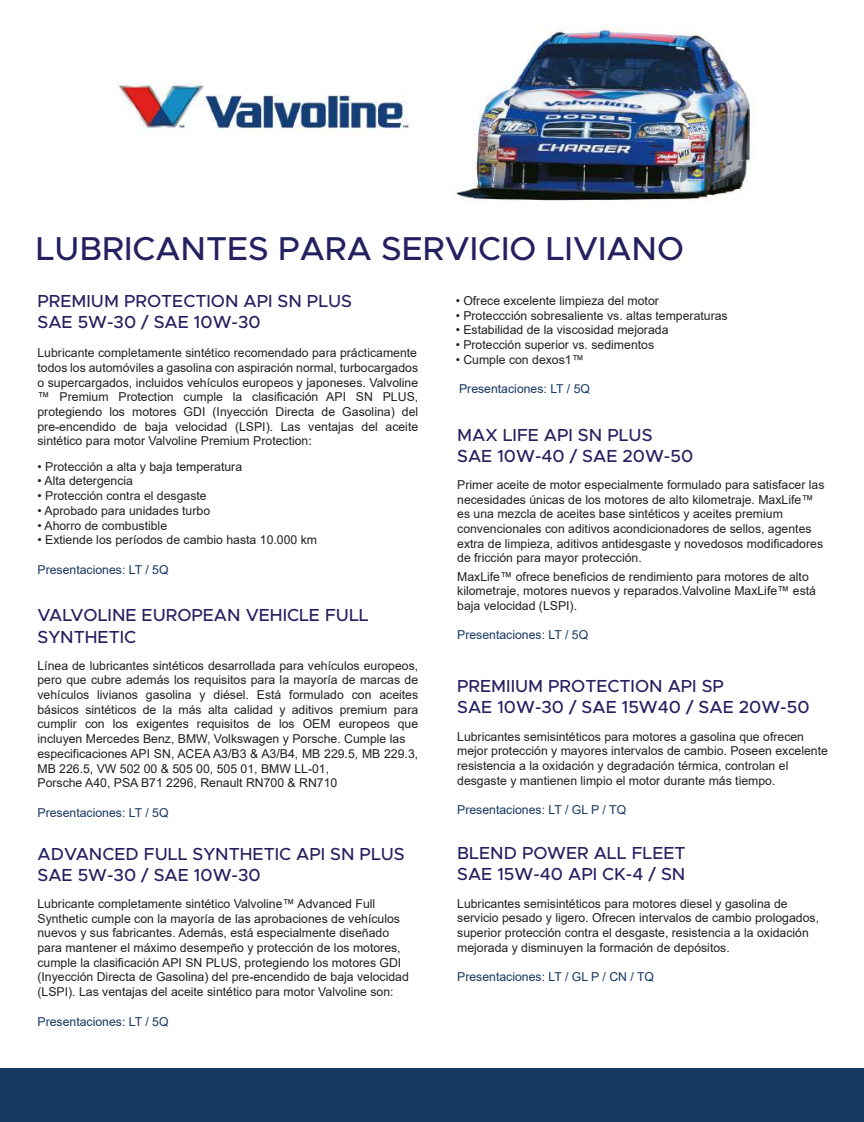
<style>
.page{position:relative;width:864px;height:1122px;background:#fff}
.page>*{position:absolute;margin:0;border:0;box-sizing:border-box;transform-origin:0 0}
.t1{font:500 33.25px "Metropolis";color:#252161}
.t2{font:500 17.5px/21px "Metropolis";color:#252161}
.t3{font:12.25px/14.7px "Arial";color:#231f20}
.t4{font:12.25px "Arial";color:#163762}
</style>
<div class="page">
<div style="left:0;top:1067px;width:863px;height:54px;background:#163762"></div>
<img style="left:118px;top:26px;width:637px;height:176px">
<h1 class="t1" style="left:36px;top:227px;width:649px">LUBRICANTES PARA SERVICIO LIVIANO</h1>
<h2 class="t2" style="left:37px;top:291px;width:316px">PREMIUM PROTECTION API SN PLUS<br>SAE 5W-30 / SAE 10W-30</h2>
<p class="t3" style="left:37px;top:345px;width:382px;text-align:justify">Lubricante completamente sintético recomendado para prácticamente todos los automóviles a gasolina con aspiración normal, turbocargados o supercargados, incluidos vehículos europeos y japoneses. Valvoline ™ Premium Protection cumple la clasificación API SN PLUS, protegiendo los motores GDI (Inyección Directa de Gasolina) del pre-encendido de baja velocidad (LSPI). Las ventajas del aceite sintético para motor Valvoline Premium Protection:</p>
<p class="t3" style="left:37px;top:459px;width:206px">• Protección a alta y baja temperatura</p>
<p class="t3" style="left:37px;top:473px;width:97px">• Alta detergencia</p>
<p class="t3" style="left:37px;top:488px;width:171px">• Protección contra el desgaste</p>
<p class="t3" style="left:37px;top:503px;width:174px">• Aprobado para unidades turbo</p>
<p class="t3" style="left:37px;top:517px;width:131px">• Ahorro de combustible</p>
<p class="t3" style="left:37px;top:532px;width:281px">• Extiende los períodos de cambio hasta 10.000 km</p>
<p class="t4" style="left:37px;top:560px;width:132px">Presentaciones: LT / 5Q</p>
<p class="t3" style="left:455px;top:293px;width:205px">• Ofrece excelente limpieza del motor</p>
<p class="t3" style="left:455px;top:308px;width:273px">• Proteccción sobresaliente vs. altas temperaturas</p>
<p class="t3" style="left:455px;top:322px;width:214px">• Estabilidad de la viscosidad mejorada</p>
<p class="t3" style="left:455px;top:337px;width:200px">• Protección superior vs. sedimentos</p>
<p class="t3" style="left:455px;top:352px;width:130px">• Cumple con dexos1™</p>
<p class="t4" style="left:459px;top:380px;width:132px">Presentaciones: LT / 5Q</p>
<h2 class="t2" style="left:457px;top:424px;width:237px">MAX LIFE API SN PLUS<br>SAE 10W-40 / SAE 20W-50</h2>
<p class="t3" style="left:457px;top:477px;width:368px">Primer aceite de motor especialmente formulado para satisfacer las necesidades únicas de los motores de alto kilometraje. MaxLife™ es una mezcla de aceites base sintéticos y aceites premium convencionales con aditivos acondicionadores de sellos, agentes extra de limpieza, aditivos antidesgaste y novedosos modificadores de fricción para mayor protección.</p>
<p class="t3" style="left:457px;top:568px;width:360px">MaxLife™ ofrece beneficios de rendimiento para motores de alto kilometraje, motores nuevos y reparados.Valvoline MaxLife™ está baja velocidad (LSPI).</p>
<p class="t4" style="left:457px;top:626px;width:132px">Presentaciones: LT / 5Q</p>
<h2 class="t2" style="left:37px;top:604px;width:332px">VALVOLINE EUROPEAN VEHICLE FULL<br>SYNTHETIC</h2>
<p class="t3" style="left:37px;top:657px;width:382px">Línea de lubricantes sintéticos desarrollada para vehículos europeos, pero que cubre además los requisitos para la mayoría de marcas de vehículos livianos gasolina y diésel. Está formulado con aceites básicos sintéticos de la más alta calidad y aditivos premium para cumplir con los exigentes requisitos de los OEM europeos que incluyen Mercedes Benz, BMW, Volkswagen y Porsche. Cumple las especificaciones API SN, ACEA A3/B3 &amp; A3/B4, MB 229.5, MB 229.3, MB 226.5, VW 502 00 &amp; 505 00, 505 01, BMW LL-01,<br>Porsche A40, PSA B71 2296, Renault RN700 &amp; RN710</p>
<p class="t4" style="left:37px;top:803px;width:132px">Presentaciones: LT / 5Q</p>
<h2 class="t2" style="left:457px;top:675px;width:353px">PREMIIUM PROTECTION API SP<br>SAE 10W-30 / SAE 15W40 / SAE 20W-50</h2>
<p class="t3" style="left:457px;top:728px;width:372px">Lubricantes semisintéticos para motores a gasolina que ofrecen mejor protección y mayores intervalos de cambio. Poseen excelente resistencia a la oxidación y degradación térmica, controlan el desgaste y mantienen limpio el motor durante más tiempo.</p>
<p class="t4" style="left:457px;top:801px;width:170px">Presentaciones: LT / GL P / TQ</p>
<h2 class="t2" style="left:457px;top:842px;width:230px">BLEND POWER ALL FLEET<br>SAE 15W-40 API CK-4 / SN</h2>
<p class="t3" style="left:457px;top:895px;width:363px">Lubricantes semisintéticos para motores diesel y gasolina de servicio pesado y ligero. Ofrecen intervalos de cambio prologados, superior protección contra el desgaste, resistencia a la oxidación mejorada y disminuyen la formación de depósitos.</p>
<p class="t4" style="left:457px;top:968px;width:198px">Presentaciones: LT / GL P / CN / TQ</p>
<h2 class="t2" style="left:37px;top:843px;width:368px">ADVANCED FULL SYNTHETIC API SN PLUS<br>SAE 5W-30 / SAE 10W-30</h2>
<p class="t3" style="left:37px;top:895px;width:373px">Lubricante completamente sintético Valvoline™ Advanced Full Synthetic cumple con la mayoría de las aprobaciones de vehículos nuevos y sus fabricantes. Además, está especialmente diseñado para mantener el máximo desempeño y protección de los motores, cumple la clasificación API SN PLUS, protegiendo los motores GDI (Inyección Directa de Gasolina) del pre-encendido de baja velocidad (LSPI). Las ventajas del aceite sintético para motor Valvoline son:</p>
<p class="t4" style="left:37px;top:1012px;width:132px">Presentaciones: LT / 5Q</p>
</div>
